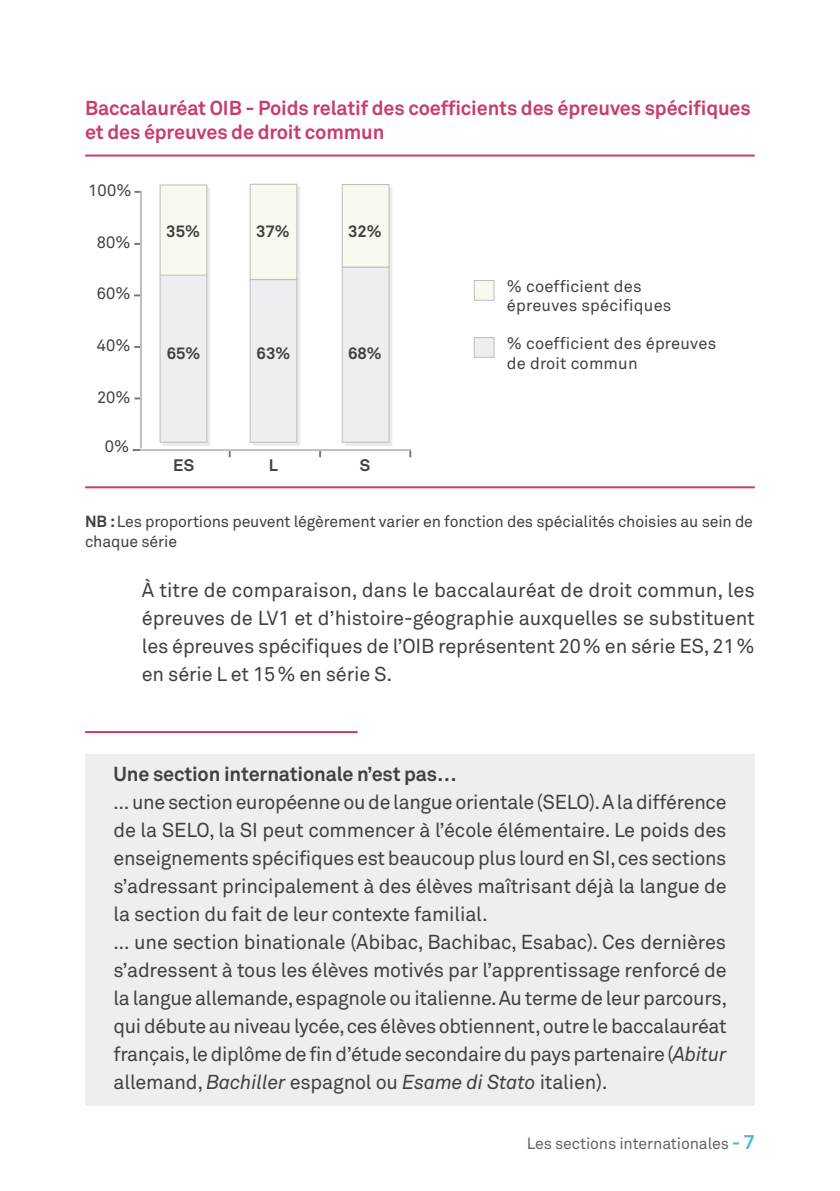
<style>
.page{position:relative;width:840px;height:1191px;background:#fff}
.page>*{position:absolute;margin:0;border:0;box-sizing:border-box;transform-origin:0 0}
.t1{font:20px/28px "Akkurat";letter-spacing:-.015em;color:#414042;text-align:justify}
.t2{font:700 20px/24px "Akkurat";letter-spacing:-.01em;color:#c83c6e}
.t3{font:700 20px "Akkurat";letter-spacing:-.01em;color:#414042}
.t4{font:16.4px/19.8px "Akkurat";letter-spacing:.01em;color:#414042}
.t5{font:700 16.4px "Akkurat";color:#414042}
.t6{font:16px/20px "Akkurat";letter-spacing:-.01em;color:#414042}
.t7{font:16px "Akkurat";letter-spacing:-.01em;color:#636466}
.s1{font-weight:700}
.s2{font-style:italic}
.s3{font-weight:700;font-size:18px;color:#56b7cb}
.s4{font-weight:700;font-size:20px;color:#56b7cb}
</style>
<div class="page">
<div style="left:85px;top:754px;width:669px;height:352px;background:#eeeef0"></div>
<hr style="left:85px;top:731px;width:272px;height:2px;background:#c83c6e">
<hr style="left:85px;top:154px;width:669px;height:2px;background:#c83c6e">
<hr style="left:85px;top:486px;width:669px;height:2px;background:#c83c6e">
<svg style="left:409px;top:451px;width:2px;height:6px"></svg>
<svg style="left:319px;top:451px;width:2px;height:6px"></svg>
<div style="left:163px;top:278px;width:47px;height:167px;background:linear-gradient(to bottom,#d9dadb,#d9dadb)"></div>
<div style="left:163px;top:188px;width:47px;height:90px;background:#e2e2e3"></div>
<div style="left:160px;top:275px;width:47px;height:167px;background:#eeeef0"></div>
<div style="left:159px;top:275px;width:48px;height:168px;border:1px solid #bcbec0"></div>
<div style="left:160px;top:185px;width:47px;height:90px;background:#f7faef"></div>
<div style="left:159px;top:184px;width:48px;height:92px;border:1px solid #bcbec0"></div>
<div style="left:253px;top:282px;width:46px;height:163px;background:linear-gradient(to bottom,#d8d9d9,#d8d9d9)"></div>
<div style="left:253px;top:187px;width:46px;height:95px;background:#d9d9da"></div>
<div style="left:250px;top:279px;width:47px;height:163px;background:#eeeef0"></div>
<div style="left:249px;top:279px;width:48px;height:164px;border:1px solid #bcbec0"></div>
<div style="left:250px;top:184px;width:47px;height:95px;background:#f7faef"></div>
<div style="left:249px;top:184px;width:48px;height:96px;border:1px solid #bcbec0"></div>
<div style="left:345px;top:270px;width:47px;height:175px;background:linear-gradient(to bottom,#d1d2d3,#d1d2d3)"></div>
<div style="left:345px;top:187px;width:47px;height:83px;background:linear-gradient(to bottom,#d1d2d3,#d0d1d2)"></div>
<div style="left:342px;top:267px;width:47px;height:175px;background:#eeeef0"></div>
<div style="left:341px;top:266px;width:48px;height:177px;border:1px solid #bcbec0"></div>
<div style="left:342px;top:184px;width:47px;height:83px;background:#f7faef"></div>
<div style="left:341px;top:184px;width:48px;height:83px;border:1px solid #bcbec0"></div>
<hr style="left:139px;top:449px;width:272px;height:2px;background:#bcbec0">
<svg style="left:133px;top:449px;width:7px;height:2px"></svg>
<svg style="left:134px;top:397px;width:6px;height:2px"></svg>
<svg style="left:134px;top:346px;width:6px;height:2px"></svg>
<svg style="left:134px;top:294px;width:6px;height:2px"></svg>
<svg style="left:134px;top:243px;width:6px;height:2px"></svg>
<svg style="left:134px;top:191px;width:6px;height:2px"></svg>
<hr style="left:140px;top:191px;width:2px;height:257px;background:#bcbec0">
<div style="left:474px;top:280px;width:19px;height:20px;background:#f7faef"></div>
<div style="left:473px;top:280px;width:21px;height:21px;border:1px solid #bcbec0"></div>
<div style="left:474px;top:337px;width:19px;height:20px;background:#eeeef0"></div>
<div style="left:473px;top:337px;width:21px;height:21px;border:1px solid #bcbec0"></div>
<p class="t2" style="left:85px;top:96px;width:666px;text-indent:160px">- Poids relatif des coefficients des épreuves spécifiques et des épreuves de droit commun</p>
<p class="t2" style="left:85px;top:96px;width:136px">Baccalauréat OIB</p>
<p class="t4" style="left:88px;top:181px;width:45px">100%</p>
<p class="t4" style="left:97px;top:233px;width:35px">80%</p>
<p class="t4" style="left:97px;top:284px;width:35px">60%</p>
<p class="t4" style="left:97px;top:336px;width:35px">40%</p>
<p class="t4" style="left:97px;top:387px;width:35px">20%</p>
<p class="t4" style="left:105px;top:437px;width:26px">0%</p>
<p class="t5" style="left:166px;top:221px;width:35px">35%</p>
<p class="t5" style="left:256px;top:221px;width:35px">37%</p>
<p class="t5" style="left:348px;top:221px;width:35px">32%</p>
<p class="t5" style="left:167px;top:342px;width:35px">65%</p>
<p class="t5" style="left:256px;top:342px;width:35px">63%</p>
<p class="t5" style="left:348px;top:343px;width:35px">68%</p>
<p class="t5" style="left:173px;top:454px;width:22px">ES</p>
<p class="t5" style="left:269px;top:455px;width:11px">L</p>
<p class="t5" style="left:359px;top:454px;width:12px">S</p>
<p class="t4" style="left:506px;top:276px;width:166px">% coefficient des épreuves spécifiques</p>
<p class="t4" style="left:506px;top:334px;width:211px">% coefficient des épreuves de droit commun</p>
<p class="t6" style="left:85px;top:512px;width:669px"><span class="s1">NB :</span> Les proportions peuvent légèrement varier en fonction des spécialités choisies au sein de chaque série</p>
<p class="t1" style="left:142px;top:577px;width:614px">À titre de comparaison, dans le baccalauréat de droit commun, les épreuves de LV1 et d’histoire-géographie auxquelles se substituent les épreuves spécifiques de l’OIB représentent 20% en série ES, 21% en série L et 15% en série S.</p>
<p class="t3" style="left:113px;top:761px;width:344px">Une section internationale n’est pas…</p>
<p class="t1" style="left:113px;top:788px;width:614px;text-align:left">… une section européenne ou de langue orientale (SELO). A la différence de la SELO, la SI peut commencer à l’école élémentaire. Le poids des enseignements spécifiques est beaucoup plus lourd en SI, ces sections s’adressant principalement à des élèves maîtrisant déjà la langue de la section du fait de leur contexte familial.<br>… une section binationale (Abibac, Bachibac, Esabac). Ces dernières s’adressent à tous les élèves motivés par l’apprentissage renforcé de la langue allemande, espagnole ou italienne. Au terme de leur parcours, qui débute au niveau lycée, ces élèves obtiennent, outre le baccalauréat français, le diplôme de fin d’étude secondaire du pays partenaire (<span class="s2">Abitur </span>allemand, <span class="s2">Bachiller</span> espagnol ou <span class="s2">Esame di Stato</span> italien).</p>
<p class="t7" style="left:526px;top:1133px;width:229px">Les sections internationales <span class="s3">-</span> <span class="s4">7</span></p>
</div>
